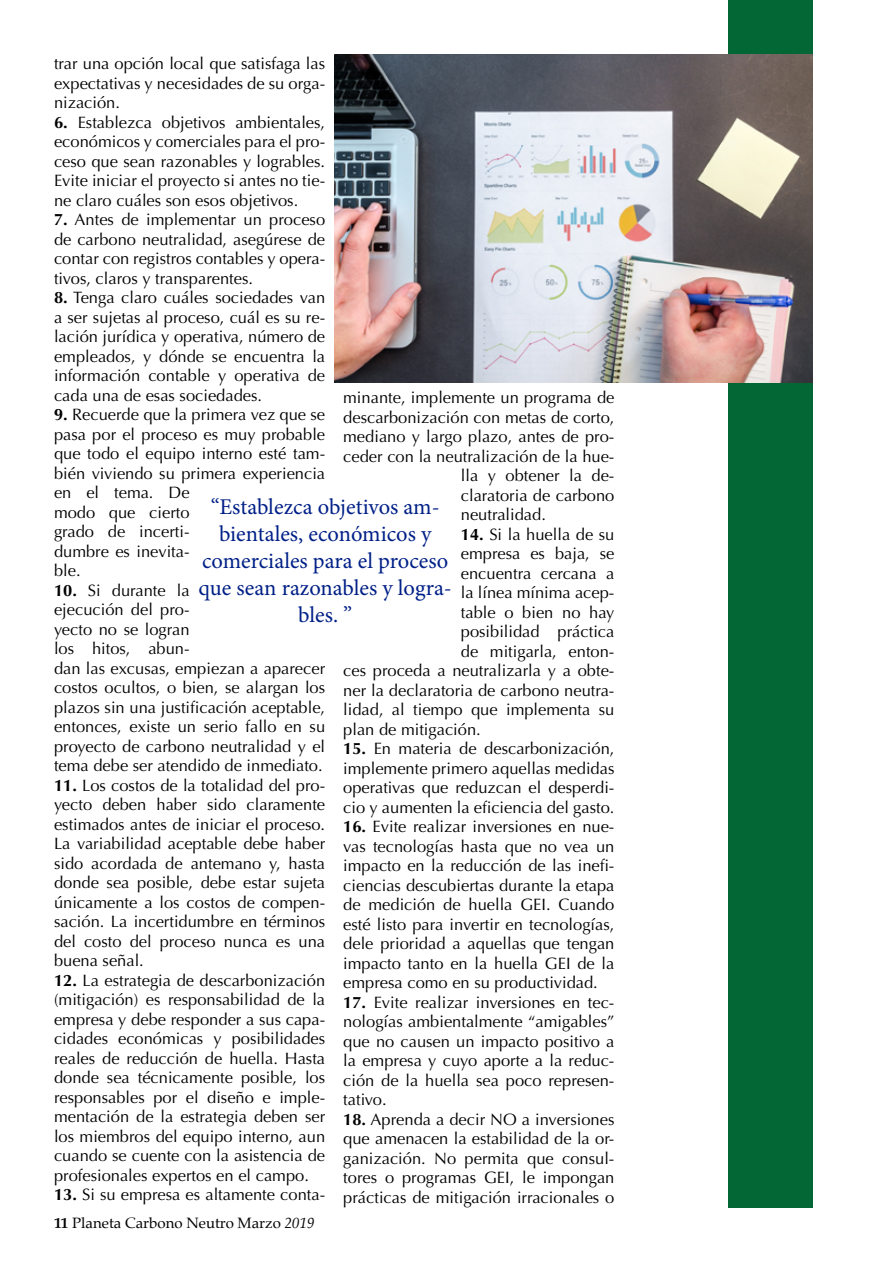
<style>
.page{position:relative;width:893px;height:1263px;background:#fff}
.page>*{position:absolute;margin:0;border:0;box-sizing:border-box;transform-origin:0 0}
.t1{font:22.5px/27px "Minion Pro";color:#002087;text-align:center}
.t2{font:16.5px/19.5px "Optima";color:#000;text-align:justify}
.t3{font:15px "Palatino";color:#000}
.s1{font-weight:700}
.s2{font-style:italic}
</style>
<div class="page">
<div style="left:729px;top:0;width:84px;height:1207px;background:#026734"></div>
<img style="left:334px;top:54px;width:478px;height:329px">
<p class="t2" style="left:54px;top:54px;width:273px">trar una opción local que satisfaga las expectativas y necesidades de su orga&shy;nización.</p>
<p class="t2" style="left:54px;top:113px;width:273px"><span class="s1">6.</span> Establezca objetivos ambientales, económicos y comerciales para el pro&shy;ceso que sean razonables y logrables.<br>Evite iniciar el proyecto si antes no tie&shy;ne claro cuáles son esos objetivos.</p>
<p class="t2" style="left:54px;top:210px;width:273px"><span class="s1">7.</span> Antes de implementar un proceso de carbono neutralidad, asegúrese de contar con registros contables y opera&shy;tivos, claros y transparentes.</p>
<p class="t2" style="left:54px;top:288px;width:273px"><span class="s1">8.</span> Tenga claro cuáles sociedades van a ser sujetas al proceso, cuál es su re&shy;lación jurídica y operativa, número de empleados, y dónde se encuentra la información contable y operativa de cada una de esas sociedades.</p>
<p class="t2" style="left:54px;top:405px;width:273px;text-align:left"><span class="s1">9.</span> Recuerde que la primera vez que se pasa por el proceso es muy probable que todo el equipo interno esté tam&shy;bién viviendo su primera experiencia en el tema. De<br>modo que cierto<br>grado de incerti-<br>dumbre es inevita-<br>ble.</p>
<p class="t2" style="left:54px;top:581px;width:273px;text-align:left"><span class="s1">10.</span> Si durante la<br>ejecución del pro-<br>yecto no se logran<br>los hitos, abun-<br>dan las excusas, empiezan a aparecer costos ocultos, o bien, se alargan los plazos sin una justificación aceptable, entonces, existe un serio fallo en su proyecto de carbono neutralidad y el tema debe ser atendido de inmediato.</p>
<p class="t2" style="left:54px;top:776px;width:273px"><span class="s1">11.</span> Los costos de la totalidad del pro&shy;yecto deben haber sido claramente estimados antes de iniciar el proceso.<br>La variabilidad aceptable debe haber sido acordada de antemano y, hasta donde sea posible, debe estar sujeta únicamente a los costos de compen&shy;sación. La incertidumbre en términos del costo del proceso nunca es una buena señal.</p>
<p class="t2" style="left:54px;top:971px;width:273px"><span class="s1">12.</span> La estrategia de descarbonización (mitigación) es responsabilidad de la empresa y debe responder a sus capa&shy;cidades económicas y posibilidades reales de reducción de huella. Hasta donde sea técnicamente posible, los responsables por el diseño e imple&shy;mentación de la estrategia deben ser los miembros del equipo interno, aun cuando se cuente con la asistencia de profesionales expertos en el campo.</p>
<p class="t2" style="left:54px;top:1185px;width:273px"><span class="s1">13.</span> Si su empresa es altamente conta-</p>
<p class="t2" style="left:343px;top:388px;width:273px">minante, implemente un programa de</p>
<p class="t2" style="left:343px;top:407px;width:273px">descarbonización con metas de corto,</p>
<p class="t2" style="left:343px;top:427px;width:273px">mediano y largo plazo, antes de pro-</p>
<p class="t2" style="left:343px;top:446px;width:273px">ceder con la neutralización de la hue-</p>
<p class="t2" style="left:461px;top:466px;width:155px">lla y obtener la de-</p>
<p class="t2" style="left:461px;top:485px;width:155px">claratoria de carbono</p>
<p class="t2" style="left:461px;top:505px;width:87px">neutralidad.</p>
<p class="t2" style="left:461px;top:524px;width:155px"><span class="s1">14.</span> Si la huella de su</p>
<p class="t2" style="left:461px;top:544px;width:155px">empresa es baja, se</p>
<p class="t2" style="left:461px;top:563px;width:155px">encuentra cercana a</p>
<p class="t2" style="left:461px;top:583px;width:155px">la línea mínima acep-</p>
<p class="t2" style="left:461px;top:602px;width:155px">table o bien no hay</p>
<p class="t2" style="left:461px;top:622px;width:155px">posibilidad práctica</p>
<p class="t2" style="left:461px;top:641px;width:155px">de mitigarla, enton-</p>
<p class="t2" style="left:343px;top:661px;width:273px">ces proceda a neutralizarla y a obte-</p>
<p class="t2" style="left:343px;top:680px;width:273px">ner la declaratoria de carbono neutra-</p>
<p class="t2" style="left:343px;top:700px;width:273px">lidad, al tiempo que implementa su</p>
<p class="t2" style="left:343px;top:719px;width:139px">plan de mitigación.</p>
<p class="t2" style="left:343px;top:739px;width:273px"><span class="s1">15.</span> En materia de descarbonización, implemente primero aquellas medidas operativas que reduzcan el desperdi&shy;cio y aumenten la eficiencia del gasto.</p>
<p class="t2" style="left:343px;top:817px;width:273px"><span class="s1">16.</span> Evite realizar inversiones en nue&shy;vas tecnologías hasta que no vea un impacto en la reducción de las inefi&shy;ciencias descubiertas durante la etapa de medición de huella GEI. Cuando esté listo para invertir en tecnologías, dele prioridad a aquellas que tengan impacto tanto en la huella GEI de la empresa como en su productividad.</p>
<p class="t2" style="left:343px;top:993px;width:273px"><span class="s1">17.</span> Evite realizar inversiones en tec&shy;nologías ambientalmente “amigables” que no causen un impacto positivo a la empresa y cuyo aporte a la reduc&shy;ción de la huella sea poco represen&shy;tativo.</p>
<p class="t2" style="left:343px;top:1110px;width:273px"><span class="s1">18.</span> Aprenda a decir NO a inversiones que amenacen la estabilidad de la or&shy;ganización. No permita que consul&shy;tores o programas GEI, le impongan prácticas de mitigación irracionales o</p>
<h1 class="t1" style="left:199px;top:494px;width:255px">“Establezca objetivos am&shy;bientales, económicos y comerciales para el proceso que sean razonables y logra&shy;bles. ”</h1>
<p class="t3" style="left:54px;top:1210px;width:262px"><span class="s1">11</span> Planeta Carbono Neutro Marzo <span class="s2">2019</span></p>
</div>
